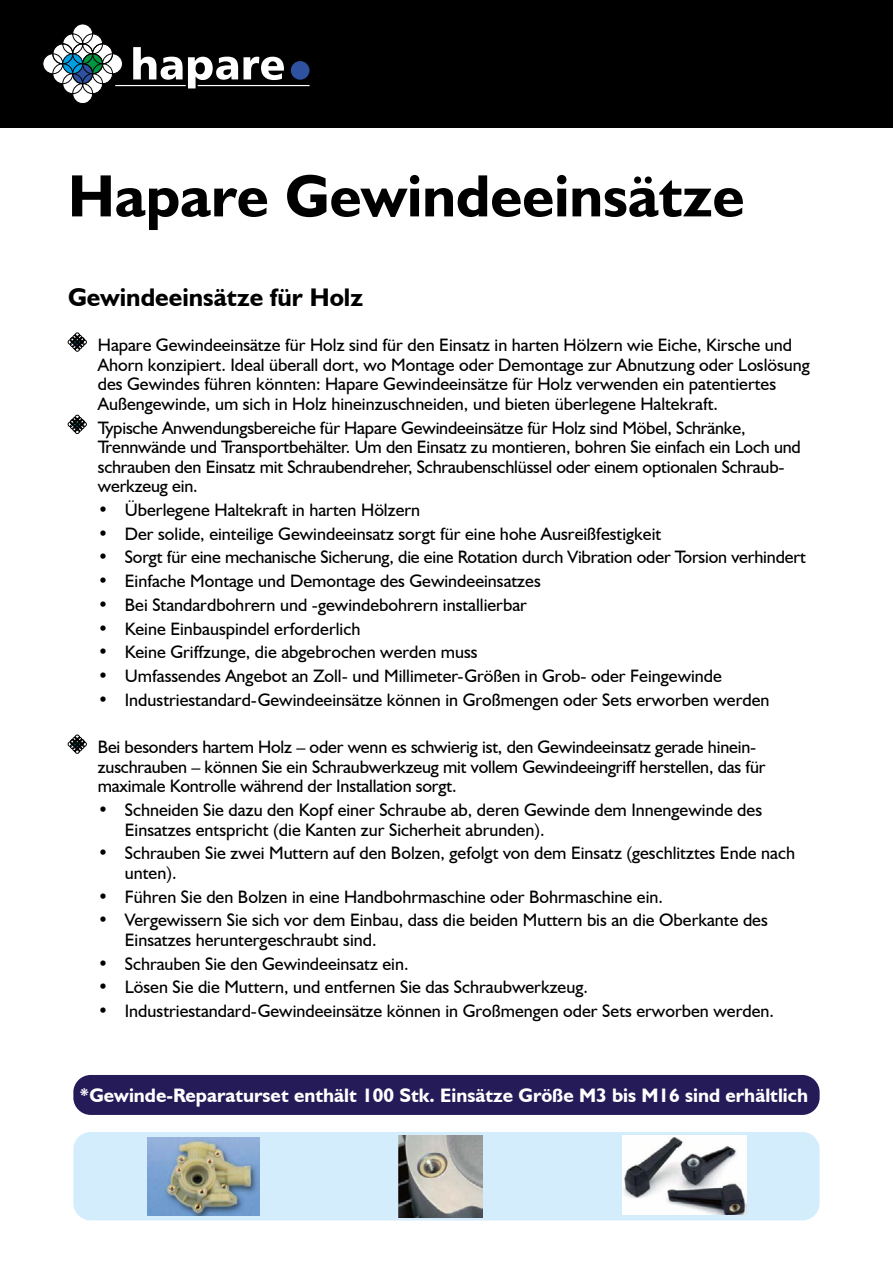
<style>
.page{position:relative;width:893px;height:1263px;background:#fff}
.page>*{position:absolute;margin:0;border:0;box-sizing:border-box;transform-origin:0 0}
.t1{font:700 60px "Humanist 521 BT";color:#000}
.t2{font:700 25.5px "Humanist 521 BT";color:#000}
.t3{font:700 19.5px "Humanist 521 BT";color:#fff}
.t4{font:18px/19.5px "Humanist 521 BT";color:#000}
</style>
<div class="page">
<div style="left:0;top:0;width:893px;height:128px;background:#000"></div>
<div style="left:291px;top:61px;width:18px;height:19px;background:#2f52a0;border-radius:50%"></div>
<svg style="left:133px;top:47px;width:151px;height:41px"></svg>
<hr style="left:115px;top:85px;width:71px;height:1px;background:#fff">
<hr style="left:198px;top:85px;width:112px;height:1px;background:#fff">
<svg style="left:42px;top:24px;width:81px;height:80px"></svg>
<div style="left:73px;top:1132px;width:747px;height:88px;background:#d4edfc;border-radius:17px"></div>
<img style="left:148px;top:1137px;width:112px;height:78px">
<img style="left:399px;top:1135px;width:83px;height:82px">
<img style="left:622px;top:1135px;width:124px;height:79px">
<svg style="left:68px;top:333px;width:19px;height:18px"></svg>
<svg style="left:68px;top:415px;width:19px;height:19px"></svg>
<svg style="left:68px;top:735px;width:19px;height:18px"></svg>
<div style="left:73px;top:1075px;width:747px;height:40px;background:#241b58;border-radius:17px"></div>
<p class="t1" style="left:68px;top:159px;width:678px">Hapare Gewindeeinsätze</p>
<p class="t2" style="left:68px;top:281px;width:297px">Gewindeeinsätze für Holz</p>
<p class="t4" style="left:98px;top:335px;width:714px">Hapare Gewindeeinsätze für Holz sind für den Einsatz in harten Hölzern wie Eiche, Kirsche und Ahorn konzipiert. Ideal überall dort, wo Montage oder Demontage zur Abnutzung oder Loslösung des Gewindes führen könnten: Hapare Gewindeeinsätze für Holz verwenden ein patentiertes Außengewinde, um sich in Holz hineinzuschneiden, und bieten überlegene Haltekraft.</p>
<p class="t4" style="left:98px;top:417px;width:705px">Typische Anwendungsbereiche für Hapare Gewindeeinsätze für Holz sind Möbel, Schränke, Trennwände und Transportbehälter. Um den Einsatz zu montieren, bohren Sie einfach ein Loch und schrauben den Einsatz mit Schraubendreher, Schraubenschlüssel oder einem optionalen Schraub&shy;werkzeug ein.</p>
<p class="t4" style="left:98px;top:500px;width:324px">• Überlegene Haltekraft in harten Hölzern</p>
<p class="t4" style="left:98px;top:523px;width:565px">• Der solide, einteilige Gewindeeinsatz sorgt für eine hohe Ausreißfestigkeit</p>
<p class="t4" style="left:98px;top:547px;width:709px">• Sorgt für eine mechanische Sicherung, die eine Rotation durch Vibration oder Torsion verhindert</p>
<p class="t4" style="left:98px;top:571px;width:444px">• Einfache Montage und Demontage des Gewindeeinsatzes</p>
<p class="t4" style="left:98px;top:595px;width:431px">• Bei Standardbohrern und -gewindebohrern installierbar</p>
<p class="t4" style="left:98px;top:618px;width:264px">• Keine Einbauspindel erforderlich</p>
<p class="t4" style="left:98px;top:642px;width:381px">• Keine Griffzunge, die abgebrochen werden muss</p>
<p class="t4" style="left:98px;top:666px;width:626px">• Umfassendes Angebot an Zoll- und Millimeter-Größen in Grob- oder Feingewinde</p>
<p class="t4" style="left:98px;top:690px;width:673px">• Industriestandard-Gewindeeinsätze können in Großmengen oder Sets erworben werden</p>
<p class="t4" style="left:98px;top:737px;width:669px">Bei besonders hartem Holz – oder wenn es schwierig ist, den Gewindeeinsatz gerade hinein&shy;zuschrauben – können Sie ein Schraubwerkzeug mit vollem Gewindeeingriff herstellen, das für maximale Kontrolle während der Installation sorgt.</p>
<p class="t4" style="left:125px;top:800px;width:639px;text-indent:-27px">• Schneiden Sie dazu den Kopf einer Schraube ab, deren Gewinde dem Innengewinde des<br>Einsatzes entspricht (die Kanten zur Sicherheit abrunden).</p>
<p class="t4" style="left:125px;top:843px;width:672px;text-indent:-27px">• Schrauben Sie zwei Muttern auf den Bolzen, gefolgt von dem Einsatz (geschlitztes Ende nach unten).</p>
<p class="t4" style="left:98px;top:886px;width:567px">• Führen Sie den Bolzen in eine Handbohrmaschine oder Bohrmaschine ein.</p>
<p class="t4" style="left:125px;top:910px;width:645px;text-indent:-27px">• Vergewissern Sie sich vor dem Einbau, dass die beiden Muttern bis an die Oberkante des<br>Einsatzes heruntergeschraubt sind.</p>
<p class="t4" style="left:98px;top:953px;width:312px">• Schrauben Sie den Gewindeeinsatz ein.</p>
<p class="t4" style="left:98px;top:977px;width:492px">• Lösen Sie die Muttern, und entfernen Sie das Schraubwerkzeug.</p>
<p class="t4" style="left:98px;top:1001px;width:678px">• Industriestandard-Gewindeeinsätze können in Großmengen oder Sets erworben werden.</p>
<p class="t3" style="left:79px;top:1083px;width:730px">*Gewinde-Reparaturset enthält 100 Stk. Einsätze Größe M3 bis M16 sind erhältlich</p>
</div>
